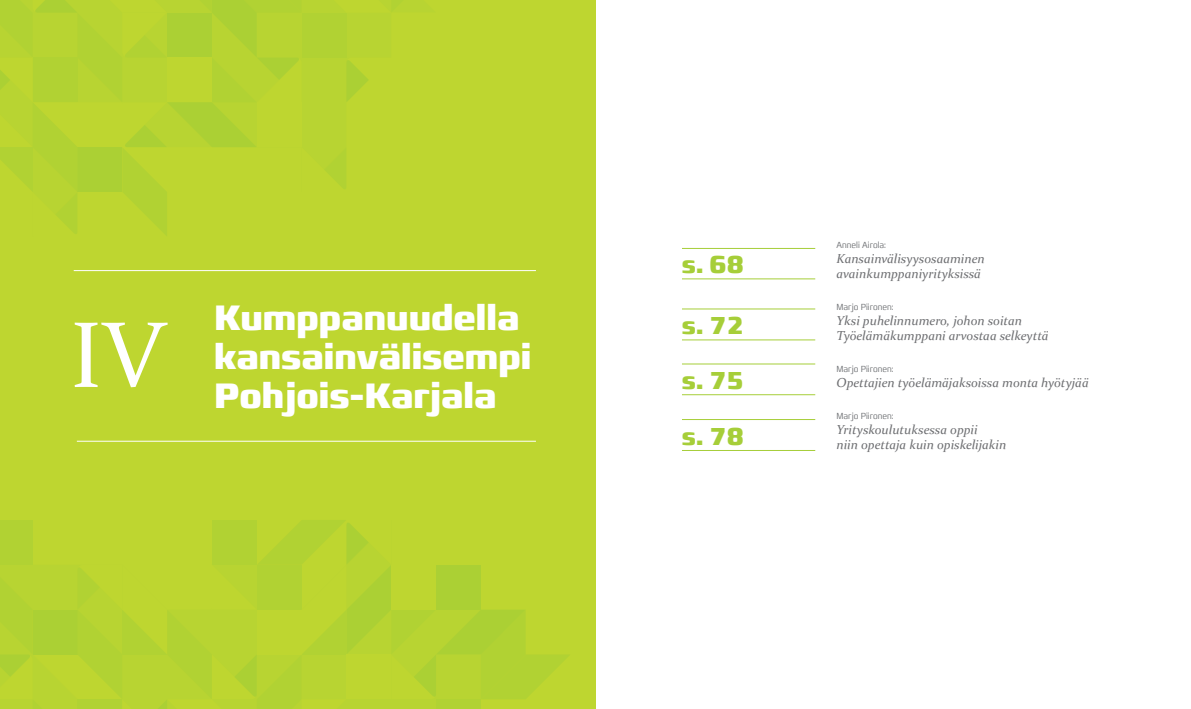
<style>
.page{position:relative;width:1191px;height:709px;background:#fff}
.page>*{position:absolute;margin:0;border:0;box-sizing:border-box;transform-origin:0 0}
.t1{font:94px "Constantia";color:#fff}
.luvun_otsikko{font:800 condensed 36px/39px "Francker CYR";color:#fff}
.lainaus{font:800 condensed 25px "Francker CYR";color:#a6ce39}
.välisivut{font:italic 13px/15px "Constantia";color:#6c6d70}
.välisivut-2{font:300 condensed 9px "Francker CYR";color:#76787b}
</style>
<div class="page">
<hr style="left:682px;top:309px;width:133px;height:1px;background:#a6ce39">
<hr style="left:682px;top:364px;width:133px;height:1px;background:#a6ce39">
<hr style="left:682px;top:419px;width:133px;height:1px;background:#a6ce39">
<hr style="left:682px;top:279px;width:133px;height:1px;background:#a6ce39">
<hr style="left:682px;top:248px;width:133px;height:1px;background:#a6ce39">
<hr style="left:682px;top:340px;width:133px;height:1px;background:#a6ce39">
<hr style="left:682px;top:394px;width:133px;height:1px;background:#a6ce39">
<hr style="left:682px;top:450px;width:133px;height:1px;background:#a6ce39">
<div style="left:0;top:0;width:595px;height:709px;background:#bed630"></div>
<hr style="left:74px;top:270px;width:462px;height:1px;background:#fff">
<hr style="left:77px;top:441px;width:459px;height:1px;background:#fff">
<svg style="left:0;top:520px;width:569px;height:189px"></svg>
<svg style="left:0;top:0;width:403px;height:236px"></svg>
<p class="t1" style="left:70px;top:291px;width:97px">IV</p>
<p class="luvun_otsikko" style="left:214px;top:299px;width:319px">Kumppanuudella kansainvälisempi<br>Pohjois-Karjala</p>
<p class="lainaus" style="left:682px;top:249px;width:63px">s. 68</p>
<p class="lainaus" style="left:682px;top:310px;width:63px">s. 72</p>
<p class="lainaus" style="left:682px;top:365px;width:63px">s. 75</p>
<p class="lainaus" style="left:682px;top:420px;width:63px">s. 78</p>
<p class="välisivut-2" style="left:836px;top:240px;width:51px">Anneli Airola:</p>
<p class="välisivut" style="left:836px;top:251px;width:150px">Kansainvälisyysosaaminen avainkumppaniyrityksissä</p>
<p class="välisivut-2" style="left:836px;top:302px;width:59px">Marjo Piironen:</p>
<p class="välisivut" style="left:836px;top:313px;width:213px">Yksi puhelinnumero, johon soitan<br>Työelämäkumppani arvostaa selkeyttä</p>
<p class="välisivut-2" style="left:836px;top:364px;width:59px">Marjo Piironen:</p>
<p class="välisivut" style="left:836px;top:375px;width:254px">Opettajien työelämäjaksoissa monta hyötyjää</p>
<p class="välisivut-2" style="left:836px;top:411px;width:59px">Marjo Piironen:</p>
<p class="välisivut" style="left:836px;top:422px;width:171px">Yrityskoulutuksessa oppii<br>niin opettaja kuin opiskelijakin</p>
</div>
